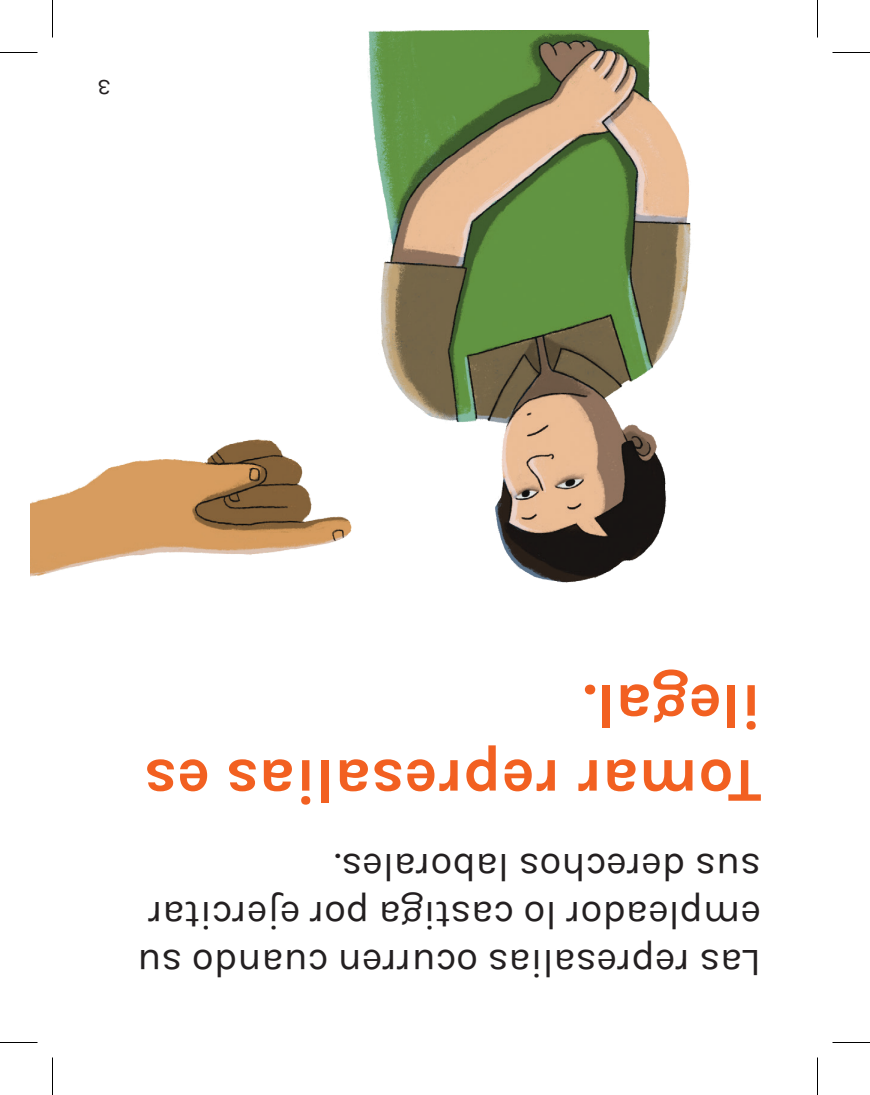
<style>
.page{position:relative;width:870px;height:1095px;background:#fff}
.page>*{position:absolute;margin:0;border:0;box-sizing:border-box;transform-origin:0 0}
.t1{font:700 62.5px/75px "Karla";color:#f26021}
.t2{font:40px/48px "Karla";color:#231f20}
.t3{font:22.5px "Karla";color:#231f20}
</style>
<div class="page">
<img style="left:30px;top:30px;width:661px;height:553px">
<hr style="left:0;top:51px;width:38px;height:3px;background:#fff">
<hr style="left:51px;top:0;width:3px;height:38px;background:#fff">
<hr style="left:0;top:52px;width:38px;height:1px;background:#000">
<hr style="left:832px;top:52px;width:38px;height:1px;background:#000">
<hr style="left:0;top:1042px;width:38px;height:1px;background:#000">
<hr style="left:832px;top:1042px;width:38px;height:1px;background:#000">
<hr style="left:52px;top:0;width:1px;height:38px;background:#000">
<hr style="left:52px;top:1058px;width:1px;height:37px;background:#000">
<hr style="left:817px;top:0;width:1px;height:38px;background:#000">
<hr style="left:817px;top:1058px;width:1px;height:37px;background:#000">
<p class="t3" style="left:111px;top:102px;width:15px;rotate:-180deg">3</p>
<p class="t1" style="left:761px;top:818px;width:619px;rotate:-180deg">Tomar represalias es ilegal.</p>
<p class="t2" style="left:761px;top:988px;width:625px;rotate:-180deg">Las represalias ocurren cuando su empleador lo castiga por ejercitar sus derechos laborales.</p>
</div>
